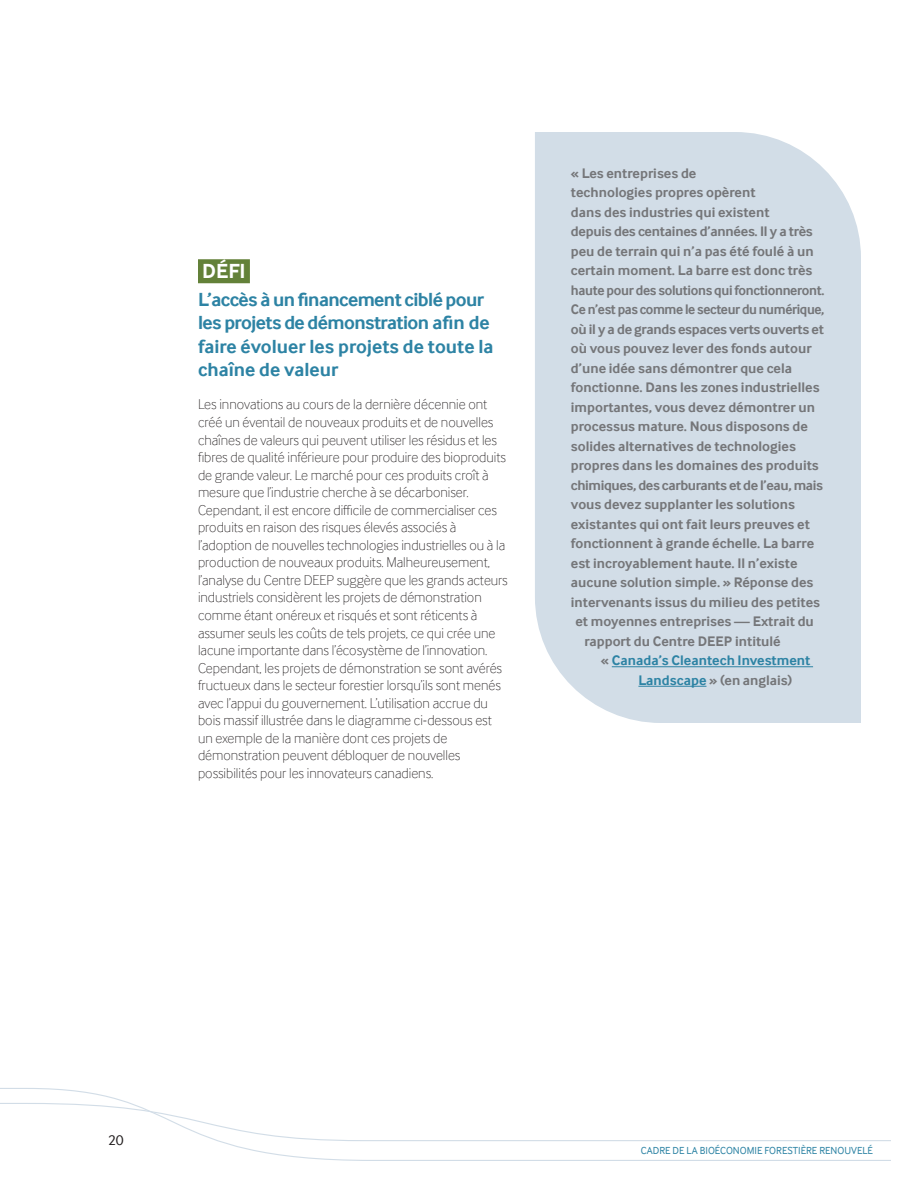
<style>
.page{position:relative;width:918px;height:1188px;background:#fff}
.page>*{position:absolute;margin:0;border:0;box-sizing:border-box;transform-origin:0 0}
.t1{font:700 21px "Inter Face";color:#fff}
.t2{font:700 19.5px/23.4px "Inter Face";letter-spacing:-.03em;color:#2d83a4}
.t3{font:100 14.7px/17.5px "Inter Face";color:#231f20}
.t4{font:14.7px "Inter Face";color:#231f20}
.t5{font:700 14.25px "Inter Face";color:#757679}
.t6{font:700 14.25px "Inter Face";letter-spacing:-.02em;color:#757679}
.t7{font:700 14.25px "Inter Face";letter-spacing:-.025em;color:#757679;scale:.96 1}
.t8{font:700 14.25px "Inter Face";letter-spacing:-.025em;color:#757679}
.t9{font:700 14.25px "Inter Face";letter-spacing:-.025em;color:#757679;scale:.95 1}
.t10{font:700 14.25px "Inter Face";color:#2d83a4}
.t11{font:10.5px "Inter Face";color:#2d83a4}
.s1{color:#757679}
.s2{color:#2d83a4}
</style>
<div class="page">
<svg style="left:0;top:1088px;width:891px;height:73px"></svg>
<svg style="left:0;top:1102px;width:891px;height:40px"></svg>
<div style="left:198px;top:259px;width:52px;height:24px;background:#638139"></div>
<div style="left:535px;top:132px;width:326px;height:591px;background:#d2dde7"></div>
<hr style="left:612px;top:667px;width:201px;height:1px;background:#2d83a4">
<hr style="left:638px;top:686px;width:68px;height:1px;background:#2d83a4">
<h1 class="t1" style="left:202px;top:259px;width:45px">DÉFI</h1>
<h2 class="t2" style="left:198px;top:288px;width:297px">L’accès à un financement ciblé pour les projets de démonstration afin de faire évoluer les projets de toute la chaîne de valeur</h2>
<p class="t3" style="left:198px;top:396px;width:311px">Les innovations au cours de la dernière décennie ont créé un éventail de nouveaux produits et de nouvelles chaînes de valeurs qui peuvent utiliser les résidus et les fibres de qualité inférieure pour produire des bioproduits de grande valeur. Le marché pour ces produits croît à mesure que l’industrie cherche à se décarboniser.<br>Cependant, il est encore difficile de commercialiser ces produits en raison des risques élevés associés à l’adoption de nouvelles technologies industrielles ou à la production de nouveaux produits. Malheureusement, l’analyse du Centre DEEP suggère que les grands acteurs industriels considèrent les projets de démonstration comme étant onéreux et risqués et sont réticents à assumer seuls les coûts de tels projets, ce qui crée une lacune importante dans l’écosystème de l’innovation.<br>Cependant, les projets de démonstration se sont avérés fructueux dans le secteur forestier lorsqu’ils sont menés avec l’appui du gouvernement. L’utilisation accrue du bois massif illustrée dans le diagramme ci-dessous est un exemple de la manière dont ces projets de démonstration peuvent débloquer de nouvelles possibilités pour les innovateurs canadiens.</p>
<p class="t5" style="left:571px;top:165px;width:127px">« Les entreprises de</p>
<p class="t5" style="left:571px;top:184px;width:186px">technologies propres opèrent</p>
<p class="t5" style="left:571px;top:204px;width:200px">dans des industries qui existent</p>
<p class="t6" style="left:571px;top:223px;width:243px">depuis des centaines d’années. Il y a très</p>
<p class="t5" style="left:571px;top:243px;width:244px">peu de terrain qui n’a pas été foulé à un</p>
<p class="t5" style="left:571px;top:262px;width:243px">certain moment. La barre est donc très</p>
<p class="t7" style="left:571px;top:282px;width:266px">haute pour des solutions qui fonctionneront.</p>
<p class="t9" style="left:571px;top:301px;width:268px">Ce n’est pas comme le secteur du numérique,</p>
<p class="t6" style="left:571px;top:321px;width:255px">où il y a de grands espaces verts ouverts et</p>
<p class="t5" style="left:571px;top:340px;width:242px">où vous pouvez lever des fonds autour</p>
<p class="t5" style="left:571px;top:360px;width:223px">d’une idée sans démontrer que cela</p>
<p class="t5" style="left:571px;top:379px;width:250px">fonctionne. Dans les zones industrielles</p>
<p class="t5" style="left:571px;top:399px;width:246px">importantes, vous devez démontrer un</p>
<p class="t5" style="left:571px;top:418px;width:239px">processus mature. Nous disposons de</p>
<p class="t5" style="left:571px;top:438px;width:227px">solides alternatives de technologies</p>
<p class="t5" style="left:571px;top:457px;width:249px">propres dans les domaines des produits</p>
<p class="t8" style="left:571px;top:477px;width:254px">chimiques, des carburants et de l’eau, mais</p>
<p class="t5" style="left:571px;top:496px;width:226px">vous devez supplanter les solutions</p>
<p class="t5" style="left:571px;top:516px;width:241px">existantes qui ont fait leurs preuves et</p>
<p class="t5" style="left:571px;top:535px;width:245px">fonctionnent à grande échelle. La barre</p>
<p class="t5" style="left:571px;top:555px;width:228px">est incroyablement haute. Il n’existe</p>
<p class="t5" style="left:571px;top:574px;width:244px">aucune solution simple. » Réponse des</p>
<p class="t5" style="left:571px;top:594px;width:251px">intervenants issus du milieu des petites</p>
<p class="t5" style="left:575px;top:613px;width:240px">et moyennes entreprises — Extrait du</p>
<p class="t5" style="left:584px;top:633px;width:198px">rapport du Centre DEEP intitulé</p>
<p class="t10" style="left:601px;top:652px;width:211px"><span class="s1">«</span> Canada’s Cleantech Investment</p>
<p class="t5" style="left:638px;top:672px;width:155px"><span class="s2">Landscape</span> » (en anglais)</p>
<p class="t4" style="left:108px;top:1132px;width:17px">20</p>
<p class="t11" style="left:641px;top:1145px;width:234px">CADRE DE LA BIOÉCONOMIE FORESTIÈRE RENOUVELÉ</p>
</div>
